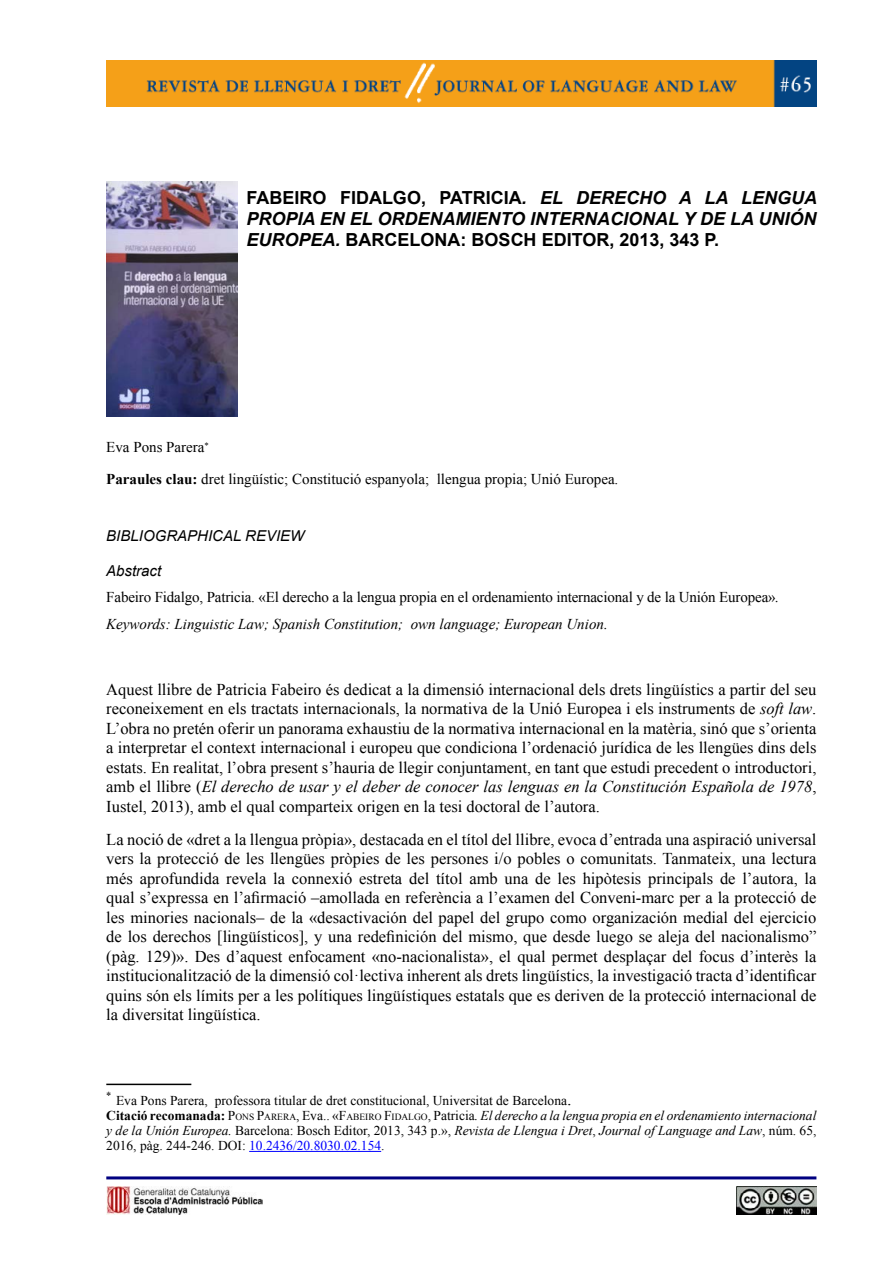
<style>
.page{position:relative;width:893px;height:1263px;background:#fff}
.page>*{position:absolute;margin:0;border:0;box-sizing:border-box;transform-origin:0 0}
.t1{font:italic 700 18px/21px "Arial";color:#000;text-align:justify}
.t2{font:16.5px/19.5px "Times New Roman";color:#000;text-align:justify}
.t3{font:15px/32.2px "Times New Roman";letter-spacing:-.01em;color:#000}
.t4{font:italic 15px "Arial";color:#000}
.t5{font:13.5px/15px "Times New Roman";color:#000}
.s1{font-style:normal}
.s2{font-weight:700}
.s3{font-style:italic}
.s4{font-size:18px}
.s5{font-style:inherit}
.s6{font-size:9.45px}
.s7{color:#00f}
</style>
<div class="page">
<hr style="left:106px;top:1176px;width:710px;height:3px;background:#000080">
<img style="left:737px;top:1187px;width:79px;height:27px">
<img style="left:106px;top:1187px;width:157px;height:28px">
<img style="left:106px;top:61px;width:710px;height:45px">
<hr style="left:106px;top:1084px;width:85px;height:1px;background:#000">
<hr style="left:249px;top:1151px;width:132px;height:1px;background:#00f">
<img style="left:106px;top:182px;width:131px;height:235px">
<p class="t1" style="left:247px;top:188px;width:572px"><span class="s1">FABEIRO FIDALGO, PATRICIA</span>. EL DERECHO A LA LENGUA PROPIA EN EL ORDENAMIENTO INTERNACIONAL Y DE LA UNIÓN EUROPEA. <span class="s1">BARCELONA: BOSCH EDITOR, 2013, 343 P.</span></p>
<p class="t3" style="left:106px;top:430px;width:514px">Eva Pons Parera∗<br><span class="s2">Paraules clau:</span> dret lingüístic; Constitució espanyola; llengua propia; Unió Europea.</p>
<p class="t4" style="left:106px;top:526px;width:200px">BIBLIOGRAPHICAL REVIEW</p>
<p class="t4" style="left:106px;top:561px;width:57px">Abstract</p>
<p class="t3" style="left:106px;top:584px;width:674px;line-height:27px">Fabeiro Fidalgo, Patricia. «El derecho a la lengua propia en el ordenamiento internacional y de la Unión Europea»<span class="s3">.<br>Keywords: Linguistic Law; Spanish Constitution; own language; European Union.</span></p>
<p class="t2" style="left:106px;top:679px;width:712px">Aquest llibre de Patricia Fabeiro és dedicat a la dimensió internacional dels drets lingüístics a partir del seu reconeixement en els tractats internacionals, la normativa de la Unió Europea i els instruments de <span class="s3">soft law</span>.<br>L’obra no pretén oferir un panorama exhaustiu de la normativa internacional en la matèria, sinó que s’orienta a interpretar el context internacional i europeu que condiciona l’ordenació jurídica de les llengües dins dels estats. En realitat, l’obra present s’hauria de llegir conjuntament, en tant que estudi precedent o introductori, amb el llibre (<span class="s3">El derecho de usar y el deber de conocer las lenguas en la Constitución Española de 1978</span>, Iustel, 2013), amb el qual comparteix origen en la tesi doctoral de l’autora.</p>
<p class="t2" style="left:106px;top:829px;width:712px">La noció de «dret a la llengua pròpia», destacada en el títol del llibre, evoca d’entrada una aspiració universal vers la protecció de les llengües pròpies de les persones i/o pobles o comunitats. Tanmateix, una lectura més aprofundida revela la connexió estreta del títol amb una de les hipòtesis principals de l’autora, la qual s’expressa en l’afirmació –amollada en referència a l’examen del Conveni-marc per a la protecció de les minories nacionals– de la «desactivación del papel del grupo como organización medial del ejercicio de los derechos [lingüísticos], y una redefinición del mismo, que desde luego se aleja del nacionalismo” (pàg. 129)». Des d’aquest enfocament «no-nacionalista», el qual permet desplaçar del focus d’interès la institucionalització de la dimensió col·lectiva inherent als drets lingüístics, la investigació tracta d’identificar quins són els límits per a les polítiques lingüístiques estatals que es deriven de la protecció internacional de la diversitat lingüística.</p>
<p class="t5" style="left:106px;top:1093px;width:712px"><sup>*</sup> Eva Pons Parera, professora titular de dret constitucional, Universitat de Barcelona<span class="s4">.<br></span><span class="s2">Citació recomanada:</span> <span class="s5">P</span><span class="s6">ONS</span> <span class="s5">P</span><span class="s6">ARERA</span><span class="s5">,</span> Eva<span class="s5">..</span> «<span class="s5">F</span><span class="s6">ABEIRO</span> <span class="s5">F</span><span class="s6">IDALGO</span><span class="s5">,</span> Patricia<span class="s3">. El derecho a la lengua propia en el ordenamiento internacional y de la Unión Europea.</span> Barcelona: Bosch Editor, 2013, 343 p.», <span class="s3">Revista de Llengua i Dret</span>, <span class="s3">Journal of Language and Law</span>, núm. 65, 2016, pàg. 244-246. DOI: <span class="s7">10.2436/20.8030.02.154</span>.</p>
</div>
